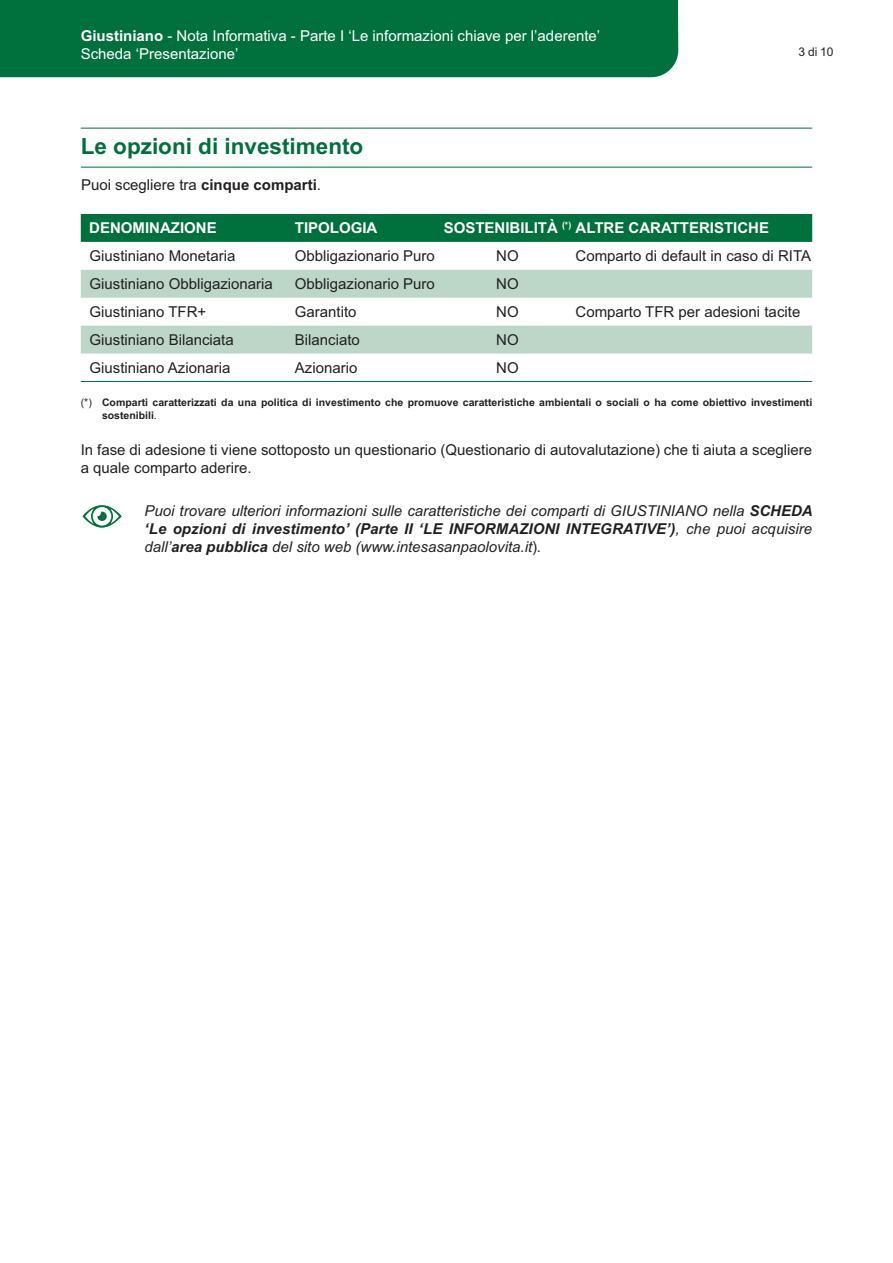
<style>
.page{position:relative;width:893px;height:1263px;background:#fff}
.page>*{position:absolute;margin:0;border:0;box-sizing:border-box;transform-origin:0 0}
.t1{font:700 22.5px "Arial";color:#00703c}
.t2{font:15px/18px "Arial";color:#231f20}
.t3{font:italic 15px/18px "Arial";color:#231f20;text-align:justify}
.t4{font:15px/18px "Arial";color:#fff}
.t5{font:700 15px "Arial";color:#fff}
.t6{font:12px "Arial";color:#231f20}
.t7{font:700 10.5px/12.6px "Arial";color:#231f20}
.s1{font-weight:700}
.s2{font-weight:400}
.s3{font-style:normal}
</style>
<div class="page">
<div style="left:0;top:0;width:678px;height:77px;background:#00703c"></div>
<hr style="left:81px;top:128px;width:731px;height:1px;background:#00703c">
<hr style="left:81px;top:167px;width:731px;height:1px;background:#00703c">
<div style="left:81px;top:214px;width:731px;height:28px;background:#00703c"></div>
<div style="left:81px;top:270px;width:731px;height:28px;background:#bcd6c8"></div>
<div style="left:81px;top:326px;width:731px;height:28px;background:#bcd6c8"></div>
<hr style="left:81px;top:381px;width:731px;height:1px;background:#00703c">
<div style="left:81px;top:504px;width:42px;height:25px;border:1px solid #fff;border-radius:50%"></div>
<svg style="left:82px;top:505px;width:40px;height:23px"></svg>
<p class="t4" style="left:81px;top:28px;width:521px"><span class="s1">Giustiniano</span> - Nota Informativa - Parte I ‘Le informazioni chiave per l’aderente’<br>Scheda ‘Presentazione’</p>
<p class="t6" style="left:798px;top:47px;width:36px">3 di 10</p>
<p class="t1" style="left:81px;top:133px;width:284px">Le opzioni di investimento</p>
<p class="t2" style="left:81px;top:177px;width:241px">Puoi scegliere tra <span class="s1">cinque comparti</span>.</p>
<p class="t5" style="left:89px;top:219px;width:129px">DENOMINAZIONE</p>
<p class="t5" style="left:295px;top:219px;width:84px">TIPOLOGIA</p>
<p class="t5" style="left:443px;top:219px;width:327px">SOSTENIBILITÀ <sup>(*)</sup> ALTRE CARATTERISTICHE</p>
<p class="t2" style="left:89px;top:249px;width:147px">Giustiniano Monetaria</p>
<p class="t2" style="left:295px;top:249px;width:141px">Obbligazionario Puro</p>
<p class="t2" style="left:496px;top:249px;width:24px">NO</p>
<p class="t2" style="left:575px;top:249px;width:237px">Comparto di default in caso di RITA</p>
<p class="t2" style="left:89px;top:276px;width:185px">Giustiniano Obbligazionaria</p>
<p class="t2" style="left:295px;top:276px;width:141px">Obbligazionario Puro</p>
<p class="t2" style="left:496px;top:276px;width:24px">NO</p>
<p class="t2" style="left:89px;top:304px;width:118px">Giustiniano TFR+</p>
<p class="t2" style="left:295px;top:304px;width:63px">Garantito</p>
<p class="t2" style="left:496px;top:304px;width:24px">NO</p>
<p class="t2" style="left:575px;top:304px;width:226px">Comparto TFR per adesioni tacite</p>
<p class="t2" style="left:89px;top:332px;width:146px">Giustiniano Bilanciata</p>
<p class="t2" style="left:295px;top:332px;width:66px">Bilanciato</p>
<p class="t2" style="left:496px;top:332px;width:24px">NO</p>
<p class="t2" style="left:89px;top:360px;width:142px">Giustiniano Azionaria</p>
<p class="t2" style="left:295px;top:360px;width:64px">Azionario</p>
<p class="t2" style="left:496px;top:360px;width:24px">NO</p>
<p class="t7" style="left:102px;top:397px;width:711px;text-indent:-21px"><span class="s2">(*)</span> Comparti caratterizzati da una politica di investimento che promuove caratteristiche ambientali o sociali o ha come obiettivo investimenti sostenibili<span class="s2">.</span></p>
<p class="t2" style="left:81px;top:442px;width:733px">In fase di adesione ti viene sottoposto un questionario (Questionario di autovalutazione) che ti aiuta a scegliere a quale comparto aderire.</p>
<p class="t3" style="left:145px;top:503px;width:669px">Puoi trovare ulteriori informazioni sulle caratteristiche dei comparti di GIUSTINIANO nella <span class="s1">SCHEDA ‘Le opzioni di investimento’ (Parte II ‘LE INFORMAZIONI INTEGRATIVE’)</span>, che puoi acquisire dall’<span class="s1">area pubblica</span> del sito web (www.intesasanpaolovita.it<span class="s3">)</span>.</p>
</div>
